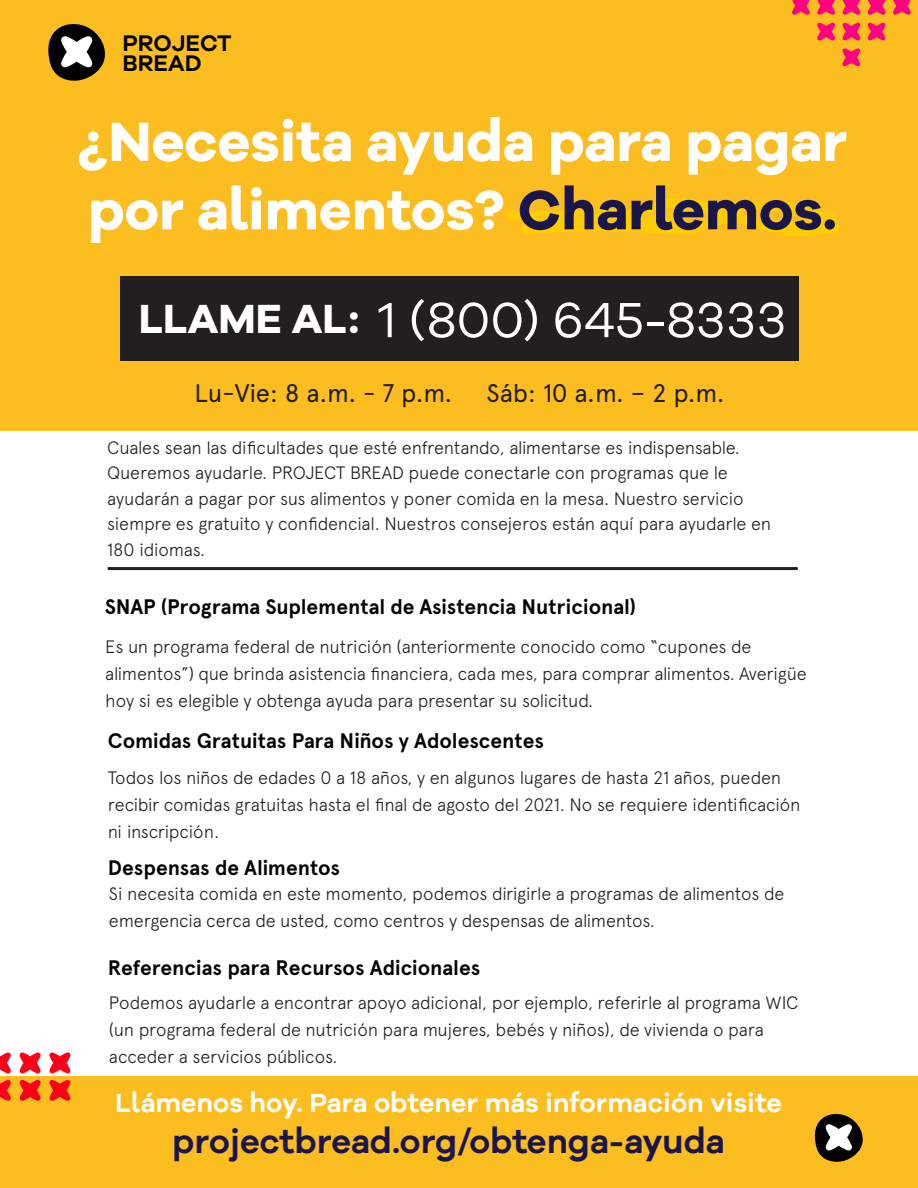
<style>
.page{position:relative;width:918px;height:1188px;background:#fff}
.page>*{position:absolute;margin:0;border:0;box-sizing:border-box;transform-origin:0 0}
.t1{font:700 57px/68.4px "Galano Grotesque Alt";color:#fff}
.t2{font:51px "Galano Grotesque";color:#fff}
.t3{font:700 42px "Galano Grotesque Alt";color:#fff}
.t4{font:600 34.5px "Galano Grotesque Alt";color:#1b164a}
.t5{font:600 27px "Galano Grotesque Alt";color:#fff}
.t6{font:25.5px "Apercu";letter-spacing:-.01em;color:#231f20}
.t7{font:600 23.25px/20px "Galano Grotesque";color:#000}
.t8{font:700 21px "Apercu";letter-spacing:-.005em;color:#040503}
.bullet{font:300 18px/27px "Apercu";letter-spacing:-.01em;color:#231f20}
.s1{color:#1b164a}
</style>
<div class="page">
<div style="left:0;top:1077px;width:918px;height:111px;background:#fcbd20"></div>
<div style="left:0;top:0;width:918px;height:431px;background:#fcbd20"></div>
<svg style="left:507px;top:198px;width:332px;height:38px"></svg>
<svg style="left:814px;top:1113px;width:49px;height:49px"></svg>
<div style="left:120px;top:276px;width:679px;height:85px;background:#231f20"></div>
<hr style="left:108px;top:567px;width:690px;height:3px;background:#231f20">
<svg style="left:49px;top:1052px;width:22px;height:49px"></svg>
<svg style="left:19px;top:1052px;width:22px;height:49px"></svg>
<svg style="left:0;top:1052px;width:11px;height:49px"></svg>
<svg style="left:817px;top:22px;width:18px;height:19px"></svg>
<svg style="left:842px;top:48px;width:19px;height:19px"></svg>
<svg style="left:842px;top:22px;width:19px;height:19px"></svg>
<svg style="left:867px;top:22px;width:19px;height:19px"></svg>
<svg style="left:792px;top:0;width:18px;height:15px"></svg>
<svg style="left:817px;top:0;width:18px;height:15px"></svg>
<svg style="left:842px;top:0;width:19px;height:15px"></svg>
<svg style="left:867px;top:0;width:19px;height:15px"></svg>
<svg style="left:893px;top:0;width:18px;height:15px"></svg>
<svg style="left:48px;top:24px;width:57px;height:57px"></svg>
<p class="t7" style="left:122px;top:32px;width:111px">PROJECT<br>BREAD</p>
<p class="t1" style="left:78px;top:106px;width:771px">¿Necesita ayuda para pagar por alimentos? <span class="s1">Charlemos.</span></p>
<p class="t3" style="left:139px;top:291px;width:222px">LLAME AL:</p>
<p class="t2" style="left:378px;top:290px;width:410px">1 (800) 645-8333</p>
<p class="t6" style="left:195px;top:377px;width:259px">Lu-Vie: 8 a.m. - 7 p.m.</p>
<p class="t6" style="left:487px;top:377px;width:239px">Sáb: 10 a.m. – 2 p.m.</p>
<p class="bullet" style="left:107px;top:435px;width:666px;line-height:25.5px">Cuales sean las dificultades que esté enfrentando, alimentarse es indispensable.<br>Queremos ayudarle. PROJECT BREAD puede conectarle con programas que le ayudarán a pagar por sus alimentos y poner comida en la mesa. Nuestro servicio siempre es gratuito y confidencial. Nuestros consejeros están aquí para ayudarle en 180 idiomas.</p>
<p class="t8" style="left:105px;top:594px;width:533px">SNAP (Programa Suplemental de Asistencia Nutricional)</p>
<p class="bullet" style="left:105px;top:633px;width:703px">Es un programa federal de nutrición (anteriormente conocido como “cupones de alimentos”) que brinda asistencia financiera, cada mes, para comprar alimentos. Averigüe hoy si es elegible y obtenga ayuda para presentar su solicitud.</p>
<p class="t8" style="left:108px;top:728px;width:438px">Comidas Gratuitas Para Niños y Adolescentes</p>
<p class="bullet" style="left:108px;top:764px;width:675px">Todos los niños de edades 0 a 18 años, y en algunos lugares de hasta 21 años, pueden</p>
<p class="bullet" style="left:108px;top:791px;width:694px">recibir comidas gratuitas hasta el final de agosto del 2021. No se requiere identificación ni inscripción.</p>
<p class="t8" style="left:108px;top:855px;width:234px">Despensas de Alimentos</p>
<p class="bullet" style="left:109px;top:880px;width:677px">Si necesita comida en este momento, podemos dirigirle a programas de alimentos de emergencia cerca de usted, como centros y despensas de alimentos.</p>
<p class="t8" style="left:108px;top:955px;width:374px">Referencias para Recursos Adicionales</p>
<p class="bullet" style="left:109px;top:989px;width:691px">Podemos ayudarle a encontrar apoyo adicional, por ejemplo, referirle al programa WIC (un programa federal de nutrición para mujeres, bebés y niños), de vivienda o para acceder a servicios públicos.</p>
<p class="t5" style="left:115px;top:1085px;width:668px">Llámenos hoy. Para obtener más información visite</p>
<p class="t4" style="left:172px;top:1119px;width:554px">projectbread.org/obtenga-ayuda</p>
</div>
